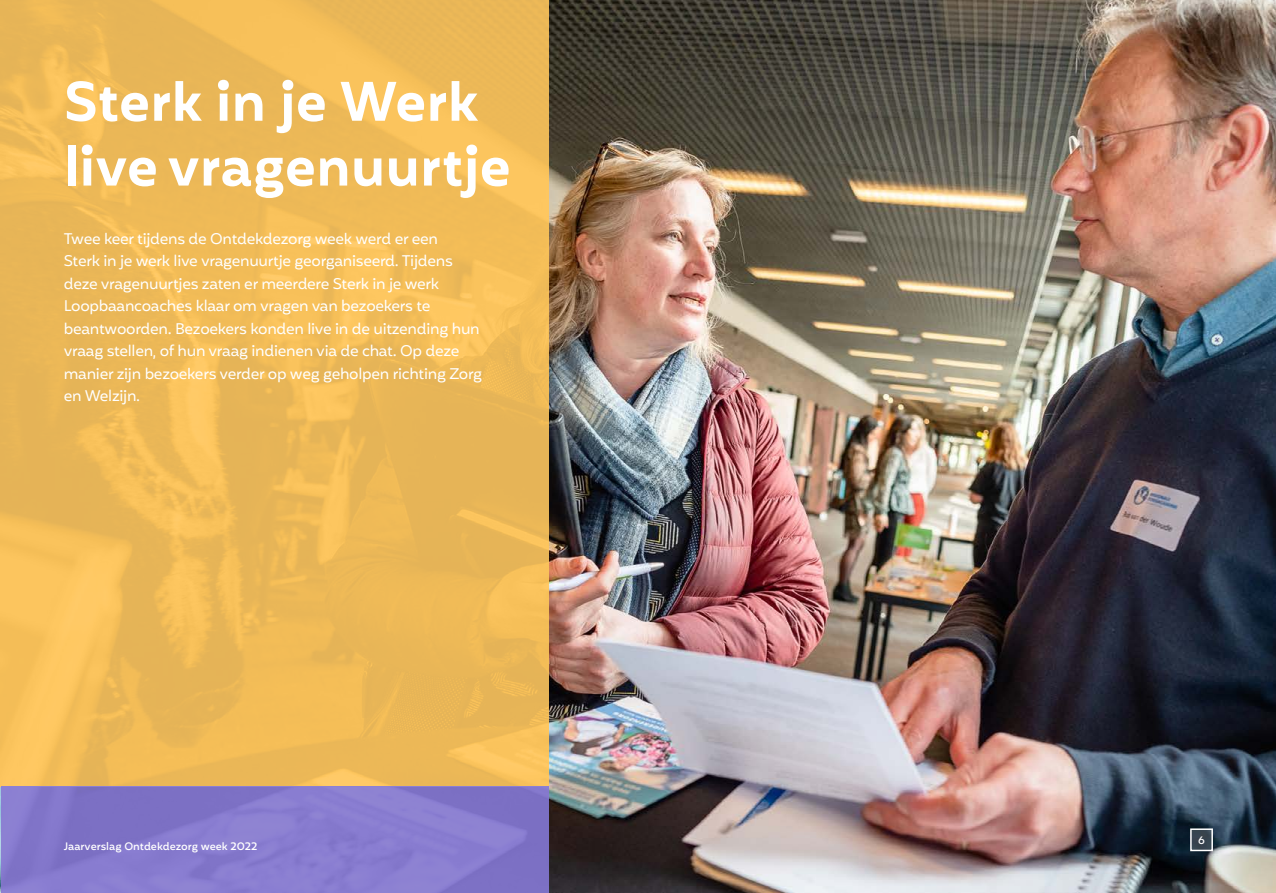
<style>
.page{position:relative;width:1276px;height:893px;background:#fff}
.page>*{position:absolute;margin:0;border:0;box-sizing:border-box;transform-origin:0 0}
.t1{font:600 54px/64.8px "Mohr";color:#fff}
.t2{font:15px/22.5px "Mohr";letter-spacing:-.02em;color:#fff}
.t3{font:500 10.5px "Mohr";color:#fff}
</style>
<div class="page">
<img style="left:0;top:0;width:1276px;height:893px">
<svg style="left:0;top:0;width:549px;height:787px;background:#eeba58"></svg>
<div style="left:1px;top:787px;width:548px;height:106px;background:#867ace"></div>
<div style="left:1191px;top:829px;width:21px;height:21px;background:#37444f"></div>
<div style="left:1190px;top:828px;width:23px;height:23px;border:2px solid #fff"></div>
<h1 class="t1" style="left:64px;top:70px;width:449px">Sterk in je Werk live vragenuurtje</h1>
<p class="t2" style="left:64px;top:227px;width:420px">Twee keer tijdens de Ontdekdezorg week werd er een<br>Sterk in je werk live vragenuurtje georganiseerd. Tijdens deze vragenuurtjes zaten er meerdere Sterk in je werk Loopbaancoaches klaar om vragen van bezoekers te beantwoorden. Bezoekers konden live in de uitzending hun vraag stellen, of hun vraag indienen via de chat. Op deze manier zijn bezoekers verder op weg geholpen richting Zorg en Welzijn.</p>
<p class="t3" style="left:64px;top:841px;width:195px">Jaarverslag Ontdekdezorg week 2022</p>
<p class="t3" style="left:1198px;top:834px;width:8px">6</p>
</div>
